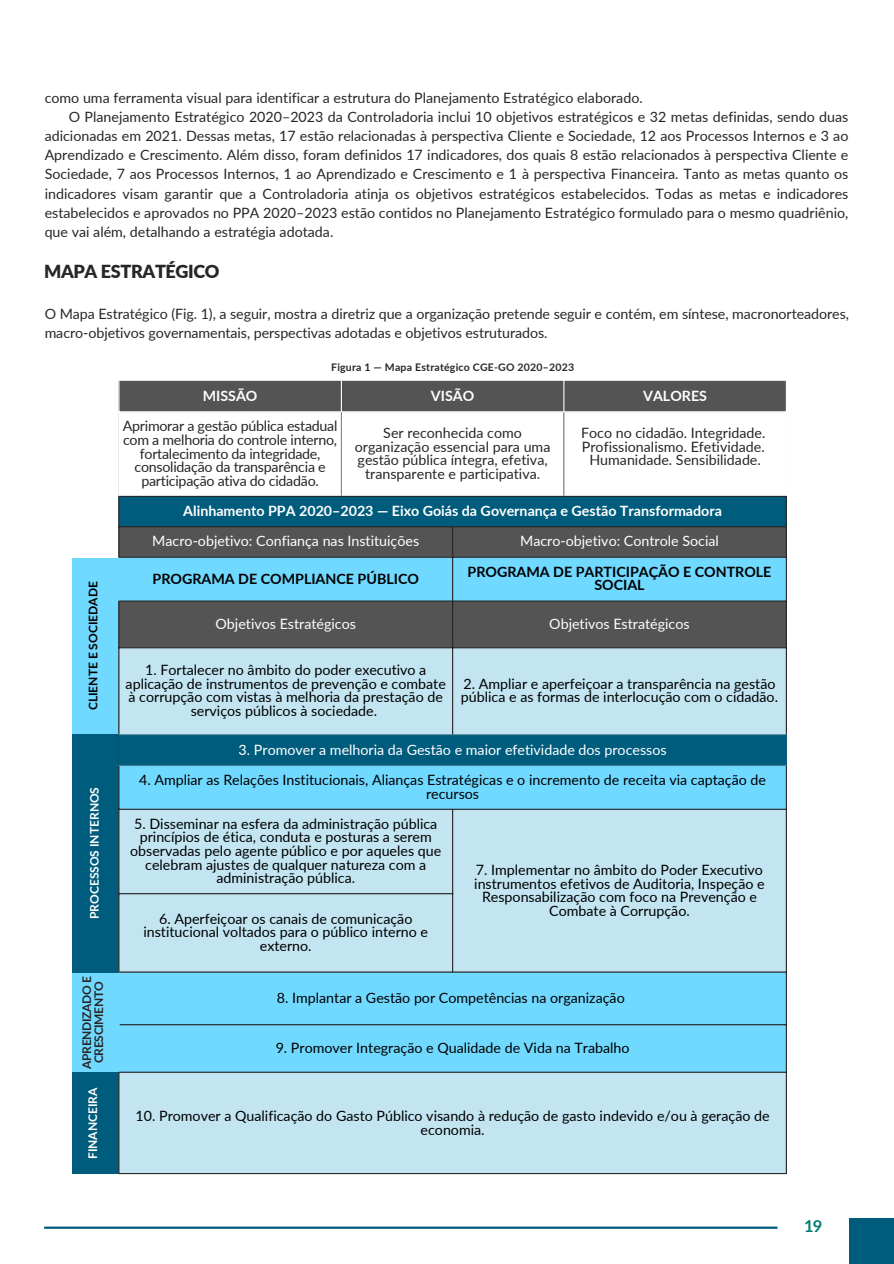
<style>
.page{position:relative;width:894px;height:1264px;background:#fff}
.page>*{position:absolute;margin:0;border:0;box-sizing:border-box;transform-origin:0 0}
.t1{font:900 18px "Lato";letter-spacing:-.02em;color:#272727}
.t2{font:700 16.5px "Lato";color:#017d71}
.t3{font:14.25px/19.2px "Lato";color:#272727}
.t4{font:14.25px/13.5px "Lato";color:#000;text-align:center}
.t5{font:14.25px "Lato";color:#fff}
.t6{font:14.25px/13.5px "Lato";letter-spacing:-.02em;color:#272727;text-align:center}
.t7{font:700 14.25px "Lato";color:#fff}
.t8{font:700 14.25px/13.5px "Lato";color:#000;text-align:center}
.t9{font:700 12px "Lato";color:#fff}
.t10{font:700 12px/12px "Lato";letter-spacing:-.03em;color:#272727;text-align:center}
.t11{font:700 12px "Lato";color:#000}
.t12{font:700 10.5px "Lato";letter-spacing:.02em;color:#272727}
.s1{color:#fff}
</style>
<div class="page">
<div style="left:848px;top:1218px;width:45px;height:45px;background:#005c7d"></div>
<hr style="left:44px;top:1226px;width:733px;height:2px;background:#005c7d">
<div style="left:119px;top:381px;width:666px;height:30px;background:#545454"></div>
<hr style="left:341px;top:381px;width:1px;height:30px;background:#fff">
<hr style="left:563px;top:381px;width:1px;height:30px;background:#fff">
<hr style="left:341px;top:412px;width:1px;height:83px;background:#868686">
<hr style="left:563px;top:412px;width:1px;height:83px;background:#868686">
<div style="left:72px;top:965px;width:80px;height:114px;background:#70d9ff"></div>
<div style="left:72px;top:1072px;width:62px;height:102px;background:#005c7d"></div>
<div style="left:72px;top:558px;width:62px;height:185px;background:#70d9ff"></div>
<div style="left:72px;top:734px;width:62px;height:238px;background:#005c7d"></div>
<div style="left:119px;top:497px;width:666px;height:29px;background:#005c7d"></div>
<div style="left:119px;top:527px;width:666px;height:29px;background:#545454"></div>
<svg style="left:119px;top:557px;width:666px;height:90px;background:#6092a4"></svg>
<svg style="left:119px;top:648px;width:666px;height:524px;background:#9fd8ec"></svg>
<hr style="left:118px;top:497px;width:1px;height:59px;background:#272727">
<hr style="left:118px;top:601px;width:1px;height:133px;background:#272727">
<hr style="left:118px;top:766px;width:1px;height:205px;background:#272727">
<hr style="left:118px;top:1072px;width:1px;height:100px;background:#272727">
<hr style="left:452px;top:527px;width:1px;height:207px;background:#272727">
<hr style="left:452px;top:809px;width:1px;height:162px;background:#272727">
<hr style="left:785px;top:497px;width:1px;height:237px;background:#272727">
<hr style="left:785px;top:766px;width:1px;height:406px;background:#272727">
<hr style="left:118px;top:496px;width:668px;height:1px;background:#272727">
<hr style="left:118px;top:526px;width:668px;height:1px;background:#272727">
<hr style="left:118px;top:556px;width:668px;height:1px;background:#272727">
<hr style="left:118px;top:600px;width:668px;height:1px;background:#272727">
<hr style="left:118px;top:647px;width:668px;height:1px;background:#272727">
<hr style="left:118px;top:808px;width:668px;height:1px;background:#272727">
<hr style="left:118px;top:893px;width:335px;height:1px;background:#272727">
<hr style="left:118px;top:971px;width:668px;height:1px;background:#272727">
<hr style="left:119px;top:1024px;width:667px;height:1px;background:#272727">
<hr style="left:118px;top:1071px;width:668px;height:1px;background:#272727">
<hr style="left:118px;top:1172px;width:668px;height:2px;background:#272727">
<hr style="left:118px;top:557px;width:1px;height:43px;background:#70d9ff">
<svg style="left:118px;top:736px;width:1px;height:28px"></svg>
<svg style="left:785px;top:735px;width:1px;height:29px"></svg>
<hr style="left:118px;top:734px;width:668px;height:1px;background:#005c7d">
<hr style="left:118px;top:764px;width:668px;height:2px;background:#3a778d">
<h1 class="t3" style="left:45px;top:88px;width:805px">como uma ferramenta visual para identificar a estrutura do Planejamento Estratégico elaborado.<br><span class="s1">MN</span>O Planejamento Estratégico 2020–2023 da Controladoria inclui 10 objetivos estratégicos e 32 metas definidas, sendo duas adicionadas em 2021. Dessas metas, 17 estão relacionadas à perspectiva Cliente e Sociedade, 12 aos Processos Internos e 3 ao Aprendizado e Crescimento. Além disso, foram definidos 17 indicadores, dos quais 8 estão relacionados à perspectiva Cliente e Sociedade, 7 aos Processos Internos, 1 ao Aprendizado e Crescimento e 1 à perspectiva Financeira. Tanto as metas quanto os indicadores visam garantir que a Controladoria atinja os objetivos estratégicos estabelecidos. Todas as metas e indicadores estabelecidos e aprovados no PPA 2020–2023 estão contidos no Planejamento Estratégico formulado para o mesmo quadriênio, que vai além, detalhando a estratégia adotada.</h1>
<p class="t1" style="left:44px;top:260px;width:177px">MAPA ESTRATÉGICO</p>
<h2 class="t3" style="left:45px;top:303px;width:805px">O Mapa Estratégico (Fig. 1), a seguir, mostra a diretriz que a organização pretende seguir e contém, em síntese, macronorteadores, macro-objetivos governamentais, perspectivas adotadas e objetivos estruturados.</h2>
<h3 class="t11" style="left:86px;top:710px;width:130px;rotate:-90deg">CLIENTE E SOCIEDADE</h3>
<h3 class="t9" style="left:87px;top:919px;width:134px;rotate:-90deg">PROCESSOS INTERNOS</h3>
<p class="t10" style="left:80px;top:1068px;width:94px;rotate:-90deg">APRENDIZADO E<br>CRESCIMENTO</p>
<p class="t9" style="left:85px;top:1159px;width:73px;rotate:-90deg">FINANCEIRA</p>
<p class="t12" style="left:331px;top:361px;width:244px">Figura 1 — Mapa Estratégico CGE-GO 2020–2023</p>
<p class="t7" style="left:203px;top:387px;width:56px">MISSÃO</p>
<p class="t7" style="left:431px;top:387px;width:45px">VISÃO</p>
<p class="t7" style="left:643px;top:387px;width:65px">VALORES</p>
<p class="t6" style="left:123px;top:419px;width:216px">Aprimorar a gestão pública estadual com a melhoria do controle interno, fortalecimento da integridade, consolidação da transparência e participação ativa do cidadão.</p>
<p class="t3" style="left:354px;top:426px;width:197px;line-height:13.5px;text-align:center">Ser reconhecida como organização essencial para uma gestão pública íntegra, efetiva, transparente e participativa.</p>
<p class="t3" style="left:581px;top:423px;width:186px">Foco no cidadão. Integridade.</p>
<p class="t3" style="left:581px;top:436px;width:184px">Profissionalismo. Efetividade.</p>
<p class="t3" style="left:589px;top:450px;width:173px">Humanidade. Sensibilidade.</p>
<p class="t7" style="left:183px;top:502px;width:540px">Alinhamento PPA 2020–2023 — Eixo Goiás da Governança e Gestão Transformadora</p>
<p class="t5" style="left:152px;top:532px;width:268px">Macro-objetivo: Confiança nas Instituições</p>
<p class="t5" style="left:520px;top:532px;width:200px">Macro-objetivo: Controle Social</p>
<p class="t8" style="left:152px;top:571px;width:268px">PROGRAMA DE COMPLIANCE PÚBLICO</p>
<p class="t8" style="left:467px;top:564px;width:305px">PROGRAMA DE PARTICIPAÇÃO E CONTROLE<br>SOCIAL</p>
<p class="t5" style="left:215px;top:614px;width:142px">Objetivos Estratégicos</p>
<p class="t5" style="left:549px;top:614px;width:142px">Objetivos Estratégicos</p>
<p class="t4" style="left:126px;top:663px;width:322px">1. Fortalecer no âmbito do poder executivo a aplicação de instrumentos de prevenção e combate à corrupção com vistas à melhoria da prestação de serviços públicos à sociedade.</p>
<p class="t4" style="left:461px;top:676px;width:318px;text-align:left">2. Ampliar e aperfeiçoar a transparência na gestão pública e as formas de interlocução com o cidadão.</p>
<p class="t5" style="left:238px;top:740px;width:429px">3. Promover a melhoria da Gestão e maior efetividade dos processos</p>
<p class="t4" style="left:139px;top:772px;width:628px">4. Ampliar as Relações Institucionais, Alianças Estratégicas e o incremento de receita via captação de recursos</p>
<p class="t4" style="left:130px;top:816px;width:312px">5. Disseminar na esfera da administração pública princípios de ética, conduta e posturas a serem observadas pelo agente público e por aqueles que celebram ajustes de qualquer natureza com a administração pública.</p>
<p class="t4" style="left:474px;top:862px;width:292px">7. Implementar no âmbito do Poder Executivo instrumentos efetivos de Auditoria, Inspeção e Responsabilização com foco na Prevenção e Combate à Corrupção.</p>
<p class="t4" style="left:143px;top:911px;width:286px">6. Aperfeiçoar os canais de comunicação institucional voltados para o público interno e externo.</p>
<p class="t4" style="left:277px;top:990px;width:349px">8. Implantar a Gestão por Competências na organização</p>
<p class="t4" style="left:275px;top:1041px;width:355px">9. Promover Integração e Qualidade de Vida na Trabalho</p>
<h3 class="t4" style="left:135px;top:1108px;width:635px">10. Promover a Qualificação do Gasto Público visando à redução de gasto indevido e/ou à geração de economia.</h3>
<h2 class="t2" style="left:803px;top:1215px;width:20px">19</h2>
</div>
